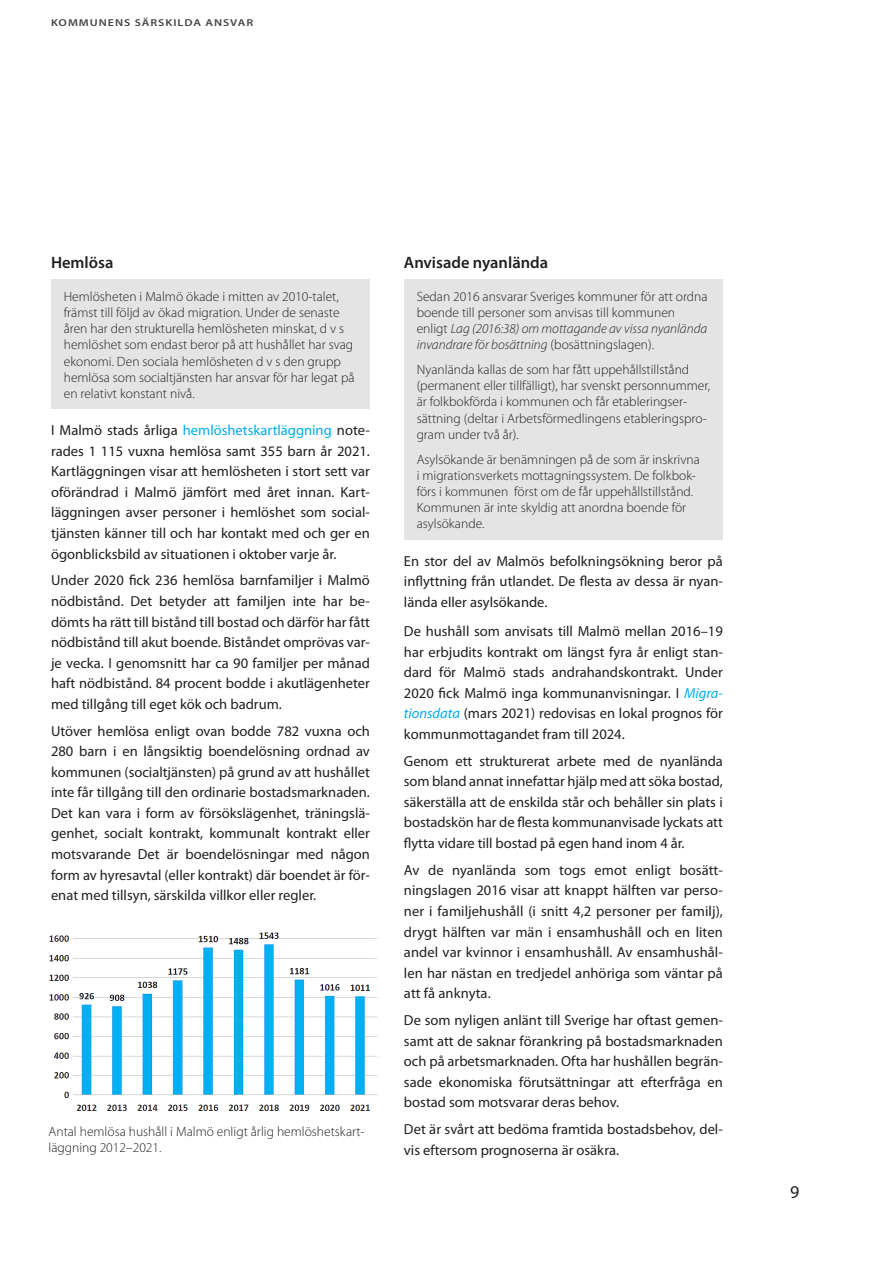
<style>
.page{position:relative;width:893px;height:1263px;background:#fff}
.page>*{position:absolute;margin:0;border:0;box-sizing:border-box;transform-origin:0 0}
.t1{font:18px "Myriad Pro";color:#231f20}
.Underrubrik{font:600 16.5px "Myriad Pro";color:#231f20}
.Brödtext_utan{font:14.55px/20.5px "Myriad Pro";color:#231f20;text-align:justify}
.Bildtext{font:300 13.5px/16.2px "Myriad Pro";color:#231f20}
.överstycke{font:600 10.05px "Myriad Pro";letter-spacing:.08em;color:#454647;scale:1.19 1}
.s1{color:#00aeef}
.s2{font-style:italic}
.s3{font-style:italic;color:#00aeef}
</style>
<div class="page">
<div style="left:404px;top:280px;width:319px;height:260px;background:#e5e4e4"></div>
<div style="left:51px;top:280px;width:319px;height:129px;background:#e5e4e4"></div>
<img style="left:49px;top:932px;width:328px;height:179px">
<p class="överstycke" style="left:51px;top:17px;width:171px">KOMMUNENS SÄRSKILDA ANSVAR</p>
<p class="Underrubrik" style="left:51px;top:253px;width:64px">Hemlösa</p>
<p class="Bildtext" style="left:64px;top:288px;width:292px">Hemlösheten i Malmö ökade i mitten av 2010-talet, främst till följd av ökad migration. Under de senaste åren har den strukturella hemlösheten minskat, d v s hemlöshet som endast beror på att hushållet har svag ekonomi. Den sociala hemlösheten d v s den grupp hemlösa som socialtjänsten har ansvar för har legat på en relativt konstant nivå.</p>
<p class="Brödtext_utan" style="left:51px;top:420px;width:320px">I Malmö stads årliga <span class="s1">hemlöshetskartläggning</span> note&shy;rades 1 115 vuxna hemlösa samt 355 barn år 2021.<br>Kartläggningen visar att hemlösheten i stort sett var oförändrad i Malmö jämfört med året innan. Kart&shy;läggningen avser personer i hemlöshet som social&shy;tjänsten känner till och har kontakt med och ger en ögonblicksbild av situationen i oktober varje år.</p>
<p class="Brödtext_utan" style="left:51px;top:570px;width:320px">Under 2020 fick 236 hemlösa barnfamiljer i Malmö nödbistånd. Det betyder att familjen inte har be&shy;dömts ha rätt till bistånd till bostad och därför har fått nödbistånd till akut boende. Biståndet omprövas var&shy;je vecka. I genomsnitt har ca 90 familjer per månad haft nödbistånd. 84 procent bodde i akutlägenheter med tillgång till eget kök och badrum.</p>
<p class="Brödtext_utan" style="left:51px;top:720px;width:320px">Utöver hemlösa enligt ovan bodde 782 vuxna och 280 barn i en långsiktig boendelösning ordnad av kommunen (socialtjänsten) på grund av att hushållet inte får tillgång till den ordinarie bostadsmarknaden.<br>Det kan vara i form av försökslägenhet, träningslä&shy;genhet, socialt kontrakt, kommunalt kontrakt eller motsvarande Det är boendelösningar med någon form av hyresavtal (eller kontrakt) där boendet är för&shy;enat med tillsyn, särskilda villkor eller regler.</p>
<p class="Bildtext" style="left:49px;top:1124px;width:317px">Antal hemlösa hushåll i Malmö enligt årlig hemlöshetskart&shy;läggning 2012–2021.</p>
<p class="Underrubrik" style="left:404px;top:253px;width:146px">Anvisade nyanlända</p>
<p class="Bildtext" style="left:417px;top:288px;width:292px">Sedan 2016 ansvarar Sveriges kommuner för att ordna boende till personer som anvisas till kommunen enligt <span class="s2">Lag (2016:38) om mottagande av vissa nyanlända invandrare för bosättning</span> (bosättningslagen).</p>
<p class="Bildtext" style="left:417px;top:362px;width:295px">Nyanlända kallas de som har fått uppehållstillstånd (permanent eller tillfälligt), har svenskt personnummer, är folkbokförda i kommunen och får etableringser&shy;sättning (deltar i Arbetsförmedlingens etableringspro&shy;gram under två år).</p>
<p class="Bildtext" style="left:417px;top:451px;width:285px">Asylsökande är benämningen på de som är inskrivna i migrationsverkets mottagningssystem. De folkbok&shy;förs i kommunen först om de får uppehållstillstånd.<br>Kommunen är inte skyldig att anordna boende för asylsökande.</p>
<p class="Brödtext_utan" style="left:404px;top:550px;width:320px">En stor del av Malmös befolkningsökning beror på inflyttning från utlandet. De flesta av dessa är nyan&shy;lända eller asylsökande.</p>
<p class="Brödtext_utan" style="left:404px;top:621px;width:320px">De hushåll som anvisats till Malmö mellan 2016–19 har erbjudits kontrakt om längst fyra år enligt stan&shy;dard för Malmö stads andrahandskontrakt. Under 2020 fick Malmö inga kommunanvisningar. I <span class="s3">Migra&shy;tionsdata</span> (mars 2021) redovisas en lokal prognos för kommunmottagandet fram till 2024.</p>
<p class="Brödtext_utan" style="left:404px;top:750px;width:320px">Genom ett strukturerat arbete med de nyanlända som bland annat innefattar hjälp med att söka bostad, säkerställa att de enskilda står och behåller sin plats i bostadskön har de flesta kommunanvisade lyckats att flytta vidare till bostad på egen hand inom 4 år.</p>
<p class="Brödtext_utan" style="left:404px;top:859px;width:320px">Av de nyanlända som togs emot enligt bosätt&shy;ningslagen 2016 visar att knappt hälften var perso&shy;ner i familjehushåll (i snitt 4,2 personer per familj), drygt hälften var män i ensamhushåll och en liten andel var kvinnor i ensamhushåll. Av ensamhushål&shy;len har nästan en tredjedel anhöriga som väntar på att få anknyta.</p>
<p class="Brödtext_utan" style="left:404px;top:1010px;width:320px">De som nyligen anlänt till Sverige har oftast gemen&shy;samt att de saknar förankring på bostadsmarknaden och på arbetsmarknaden. Ofta har hushållen begrän&shy;sade ekonomiska förutsättningar att efterfråga en bostad som motsvarar deras behov.</p>
<p class="Brödtext_utan" style="left:404px;top:1119px;width:320px">Det är svårt att bedöma framtida bostadsbehov, del&shy;vis eftersom prognoserna är osäkra.</p>
<p class="t1" style="left:790px;top:1181px;width:11px">9</p>
</div>
